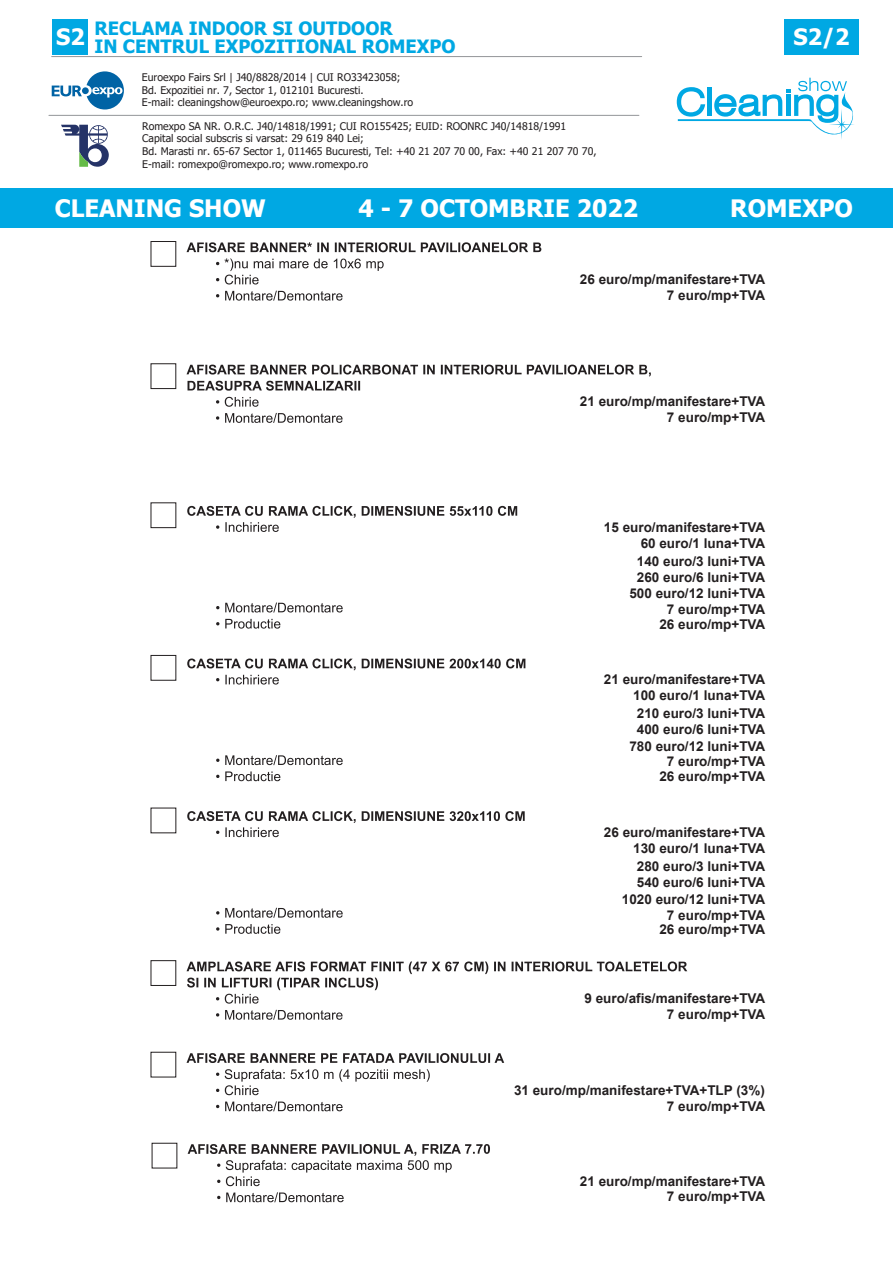
<style>
.page{position:relative;width:893px;height:1263px;background:#fff}
.page>*{position:absolute;margin:0;border:0;box-sizing:border-box;transform-origin:0 0}
.t1{font:700 24px "Tahoma";color:#fff}
.t2{font:700 22.5px "Tahoma";color:#fff}
.t3{font:700 18.3px/18px "Tahoma";color:#00a8e3}
.t4{font:700 13.5px/15.8px "Arial";color:#231f20;text-align:right}
.t5{font:10.5px/12.6px "Tahoma";color:#231f20}
</style>
<div class="page">
<hr style="left:52px;top:56px;width:590px;height:1px;background:#939598">
<div style="left:52px;top:19px;width:36px;height:36px;background:#00a8e3"></div>
<div style="left:784px;top:19px;width:74px;height:36px;background:#00a8e3"></div>
<div style="left:151px;top:241px;width:25px;height:26px;border:1px solid #231f20"></div>
<svg style="left:187px;top:242px;width:354px;height:10px"></svg>
<svg style="left:216px;top:258px;width:168px;height:26px"></svg>
<svg style="left:216px;top:291px;width:127px;height:10px"></svg>
<div style="left:151px;top:363px;width:25px;height:26px;border:1px solid #231f20"></div>
<svg style="left:187px;top:365px;width:464px;height:26px"></svg>
<svg style="left:216px;top:397px;width:43px;height:10px"></svg>
<svg style="left:216px;top:413px;width:127px;height:10px"></svg>
<svg style="left:187px;top:506px;width:330px;height:26px"></svg>
<svg style="left:216px;top:603px;width:127px;height:9px"></svg>
<svg style="left:216px;top:619px;width:64px;height:10px"></svg>
<div style="left:151px;top:655px;width:25px;height:26px;border:1px solid #231f20"></div>
<svg style="left:187px;top:658px;width:338px;height:26px"></svg>
<svg style="left:216px;top:755px;width:127px;height:10px"></svg>
<svg style="left:216px;top:771px;width:64px;height:10px"></svg>
<svg style="left:187px;top:811px;width:338px;height:26px"></svg>
<svg style="left:216px;top:908px;width:127px;height:10px"></svg>
<svg style="left:216px;top:924px;width:64px;height:10px"></svg>
<div style="left:151px;top:960px;width:25px;height:26px;border:1px solid #231f20"></div>
<svg style="left:187px;top:961px;width:500px;height:43px"></svg>
<svg style="left:216px;top:1010px;width:127px;height:10px"></svg>
<svg style="left:187px;top:1053px;width:317px;height:10px"></svg>
<svg style="left:216px;top:1069px;width:214px;height:26px"></svg>
<svg style="left:216px;top:1101px;width:127px;height:10px"></svg>
<svg style="left:188px;top:1144px;width:302px;height:42px"></svg>
<svg style="left:217px;top:1192px;width:127px;height:10px"></svg>
<div style="left:0;top:189px;width:893px;height:39px;background:#00a8e3"></div>
<svg style="left:52px;top:71px;width:72px;height:39px"></svg>
<div style="left:82px;top:87px;width:7px;height:7px;background:#0063a5;border-radius:50%"></div>
<hr style="left:49px;top:115px;width:590px;height:1px;background:#939598">
<svg style="left:61px;top:125px;width:48px;height:42px"></svg>
<svg style="left:677px;top:78px;width:177px;height:61px"></svg>
<h3 class="t3" style="left:95px;top:20px;width:362px">RECLAMA INDOOR SI OUTDOOR<br>IN CENTRUL EXPOZITIONAL ROMEXPO</h3>
<h2 class="t2" style="left:56px;top:21px;width:30px">S2</h2>
<h2 class="t2" style="left:793px;top:21px;width:57px">S2/2</h2>
<p class="t5" style="left:142px;top:72px;width:273px">Euroexpo Fairs Srl | J40/8828/2014 | CUI RO33423058;<br>Bd. Expozitiei nr. 7, Sector 1, 012101 Bucuresti.<br>E-mail: cleaningshow@euroexpo.ro; www.cleaningshow.ro</p>
<p class="t5" style="left:142px;top:120px;width:456px">Romexpo SA NR. O.R.C. J40/14818/1991; CUI RO155425; EUID: ROONRC J40/14818/1991<br>Capital social subscris si varsat: 29 619 840 Lei;<br>Bd. Marasti nr. 65-67 Sector 1, 011465 Bucuresti, Tel: +40 21 207 70 00, Fax: +40 21 207 70 70, E-mail: romexpo@romexpo.ro; www.romexpo.ro</p>
<h1 class="t1" style="left:55px;top:192px;width:213px">CLEANING SHOW</h1>
<h1 class="t1" style="left:359px;top:192px;width:281px">4 - 7 OCTOMBRIE 2022</h1>
<h1 class="t1" style="left:730px;top:192px;width:124px">ROMEXPO</h1>
<p class="t4" style="left:580px;top:272px;width:187px">26 euro/mp/manifestare+TVA<br>7 euro/mp+TVA</p>
<p class="t4" style="left:580px;top:394px;width:187px">21 euro/mp/manifestare+TVA<br>7 euro/mp+TVA</p>
<p class="t4" style="left:604px;top:519px;width:163px">15 euro/manifestare+TVA<br>60 euro/1 luna+TVA</p>
<p class="t4" style="left:629px;top:553px;width:137px">140 euro/3 luni+TVA<br>260 euro/6 luni+TVA<br>500 euro/12 luni+TVA<br>7 euro/mp+TVA<br>26 euro/mp+TVA</p>
<p class="t4" style="left:604px;top:672px;width:163px">21 euro/manifestare+TVA<br>100 euro/1 luna+TVA</p>
<p class="t4" style="left:629px;top:706px;width:137px">210 euro/3 luni+TVA<br>400 euro/6 luni+TVA<br>780 euro/12 luni+TVA<br>7 euro/mp+TVA<br>26 euro/mp+TVA</p>
<p class="t4" style="left:604px;top:825px;width:163px">26 euro/manifestare+TVA<br>130 euro/1 luna+TVA</p>
<p class="t4" style="left:622px;top:859px;width:145px">280 euro/3 luni+TVA<br>540 euro/6 luni+TVA<br>1020 euro/12 luni+TVA<br>7 euro/mp+TVA<br>26 euro/mp+TVA</p>
<p class="t4" style="left:584px;top:991px;width:182px">9 euro/afis/manifestare+TVA<br>7 euro/mp+TVA</p>
<p class="t4" style="left:514px;top:1082px;width:253px">31 euro/mp/manifestare+TVA+TLP (3%)<br>7 euro/mp+TVA</p>
<p class="t4" style="left:580px;top:1173px;width:187px">21 euro/mp/manifestare+TVA<br>7 euro/mp+TVA</p>
</div>
